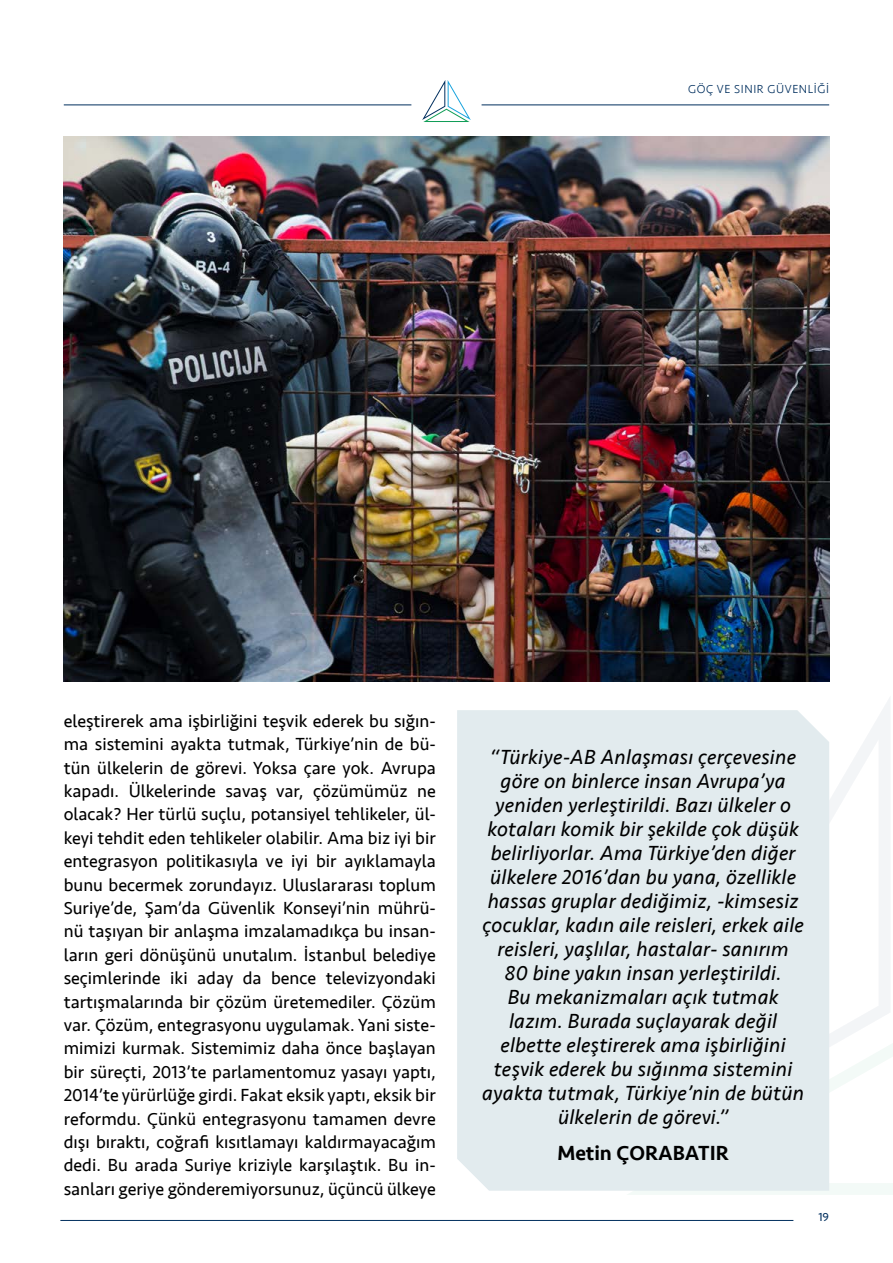
<style>
.page{position:relative;width:893px;height:1263px;background:#fff}
.page>*{position:absolute;margin:0;border:0;box-sizing:border-box;transform-origin:0 0}
.t1{font:italic 21px/24px "Seravek";letter-spacing:.01em;color:#000;text-align:center}
.t2{font:500 21px "Seravek";color:#000}
.t3{font:18px/23.4px "Seravek";color:#000;text-align:justify}
.t4{font:300 12px "Seravek";letter-spacing:.05em;color:#002f5e}
.t5{font:12px "Seravek";color:#002f5e}
</style>
<div class="page">
<hr style="left:64px;top:105px;width:347px;height:1px;background:#002f5e">
<hr style="left:60px;top:1220px;width:733px;height:1px;background:#002f5e">
<hr style="left:482px;top:105px;width:347px;height:1px;background:#002f5e">
<svg style="left:422px;top:80px;width:49px;height:42px"></svg>
<svg style="left:628px;top:1044px;width:265px;height:151px"></svg>
<svg style="left:829px;top:698px;width:62px;height:473px"></svg>
<div style="left:457px;top:710px;width:372px;height:481px;background:#e2ebee"></div>
<img style="left:64px;top:136px;width:765px;height:545px">
<p class="t4" style="left:688px;top:82px;width:142px">GÖÇ VE SINIR GÜVENLİĞİ</p>
<p class="t3" style="left:64px;top:709px;width:374px">eleştirerek ama işbirliğini teşvik ederek bu sığın&shy;ma sistemini ayakta tutmak, Türkiye’nin de bü&shy;tün ülkelerin de görevi. Yoksa çare yok. Avrupa kapadı. Ülkelerinde savaş var, çözümümüz ne olacak? Her türlü suçlu, potansiyel tehlikeler, ül&shy;keyi tehdit eden tehlikeler olabilir. Ama biz iyi bir entegrasyon politikasıyla ve iyi bir ayıklamayla bunu becermek zorundayız. Uluslararası toplum Suriye’de, Şam’da Güvenlik Konseyi’nin mührü&shy;nü taşıyan bir anlaşma imzalamadıkça bu insan&shy;ların geri dönüşünü unutalım. İstanbul belediye seçimlerinde iki aday da bence televizyondaki tartışmalarında bir çözüm üretemediler. Çözüm var. Çözüm, entegrasyonu uygulamak. Yani siste&shy;mimizi kurmak. Sistemimiz daha önce başlayan bir süreçti, 2013’te parlamentomuz yasayı yaptı, 2014’te yürürlüğe girdi. Fakat eksik yaptı, eksik bir reformdu. Çünkü entegrasyonu tamamen devre dışı bıraktı, coğrafi kısıtlamayı kaldırmayacağım dedi. Bu arada Suriye kriziyle karşılaştık. Bu in&shy;sanları geriye gönderemiyorsunuz, üçüncü ülkeye</p>
<p class="t1" style="left:482px;top:744px;width:324px">“Türkiye-AB Anlaşması çerçevesine göre on binlerce insan Avrupa’ya yeniden yerleştirildi. Bazı ülkeler o kotaları komik bir şekilde çok düşük belirliyorlar. Ama Türkiye’den diğer ülkelere 2016’dan bu yana, özellikle hassas gruplar dediğimiz, -kimsesiz çocuklar, kadın aile reisleri, erkek aile reisleri, yaşlılar, hastalar- sanırım<br>80 bine yakın insan yerleştirildi.<br>Bu mekanizmaları açık tutmak lazım. Burada suçlayarak değil elbette eleştirerek ama işbirliğini teşvik ederek bu sığınma sistemini ayakta tutmak, Türkiye’nin de bütün ülkelerin de görevi.”</p>
<p class="t2" style="left:557px;top:1140px;width:173px">Metin ÇORABATIR</p>
<p class="t5" style="left:818px;top:1207px;width:12px">19</p>
</div>
